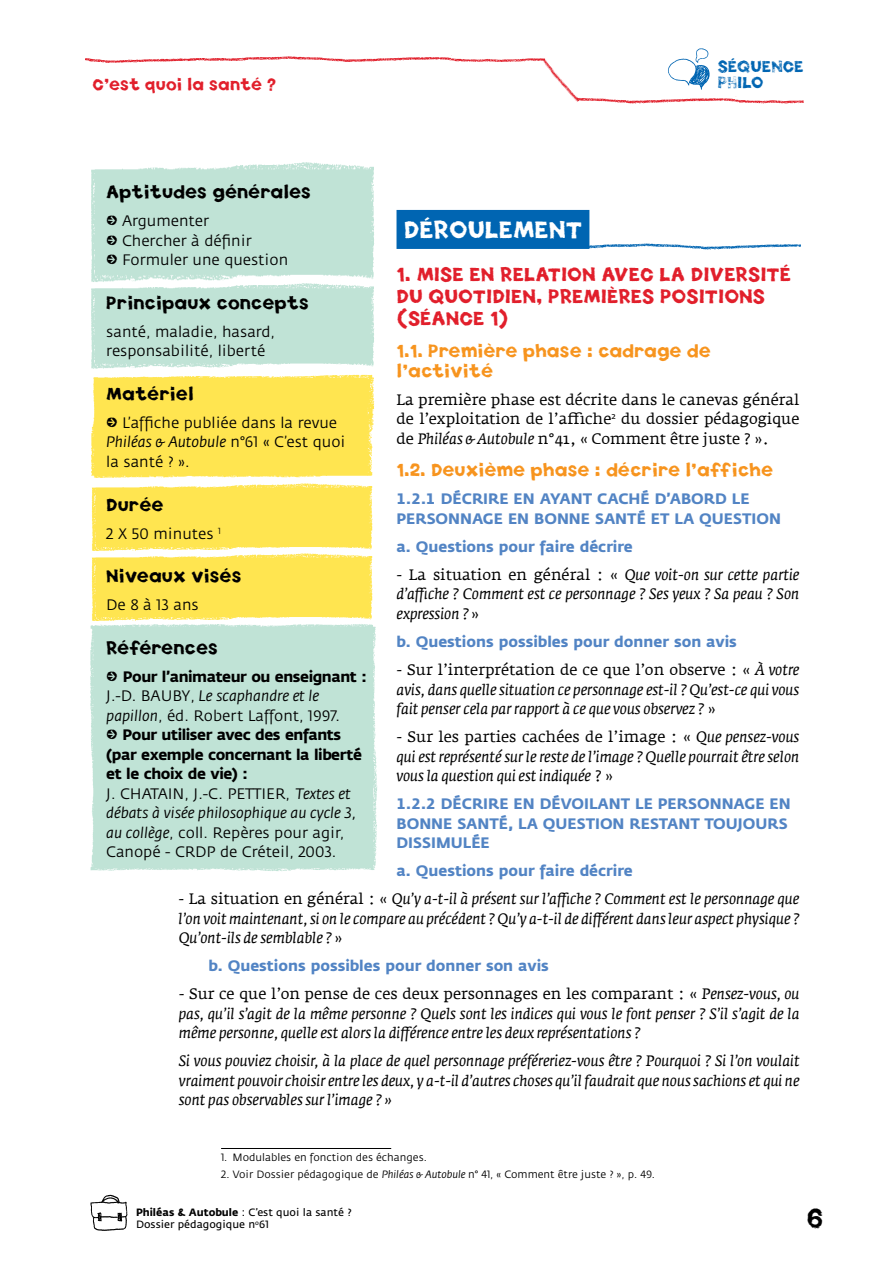
<style>
.page{position:relative;width:893px;height:1263px;background:#fff}
.page>*{position:absolute;margin:0;border:0;box-sizing:border-box;transform-origin:0 0}
.t1{font:25.5px "Spud AF Tatty";color:#000}
.t2{font:22.5px "Spud AF Crisp";color:#fff}
.t3{font:18px/21.6px "Spud AF Crisp";color:#e11f2b}
.t4{font:16.5px/19.8px "Spud AF Crisp";color:#f7941e}
.t5{font:16.5px "Spud AF Crisp";color:#000}
.t6{font:italic 15px/19.5px "Fedra Serif A";color:#000;text-align:justify}
.t7{font:15px/19.5px "Fedra Sans";color:#000}
.t8{font:15px/19.5px "Fedra Sans Bold TF";color:#5284c4}
.t9{font:15px/19.5px "Fedra Serif A";color:#000;text-align:justify}
.t10{font:15px "Spud AF Crisp";color:#e11f2b}
.t11{font:15px "Spud AF Tatty";color:#0065b2}
.t12{font:10.5px "Fedra Sans";color:#000}
.t13{font:10.5px/12px "Fedra Sans";color:#000}
.s1{font-family:"Kosmik Glyphs";font-size:21px}
.s2{font-style:italic}
.s3{font-weight:700}
.s4{font-style:normal}
.s5{font-family:"Fedra Sans Bold TF"}
</style>
<div class="page">
<img style="left:90px;top:1194px;width:38px;height:37px">
<img style="left:668px;top:48px;width:42px;height:42px">
<img style="left:85px;top:55px;width:445px;height:8px">
<img style="left:584px;top:96px;width:220px;height:8px">
<img style="left:530px;top:58px;width:54px;height:44px">
<div style="left:90px;top:637px;width:287px;height:234px;background:#c0e3d6"></div>
<div style="left:91px;top:389px;width:284px;height:76px;background:#ffe550"></div>
<img style="left:91px;top:162px;width:284px;height:99px">
<img style="left:91px;top:261px;width:283px;height:128px">
<img style="left:91px;top:465px;width:282px;height:71px">
<img style="left:90px;top:536px;width:286px;height:101px">
<img style="left:589px;top:241px;width:212px;height:9px">
<div style="left:396px;top:210px;width:193px;height:39px;background:#0065b2"></div>
<hr style="left:221px;top:1148px;width:170px;height:1px;background:#000">
<p class="t11" style="left:718px;top:56px;width:87px">SÉQUENCE</p>
<p class="t10" style="left:93px;top:75px;width:185px">C’est quoi la santé ?</p>
<p class="t11" style="left:718px;top:73px;width:47px">PHILO</p>
<p class="t5" style="left:106px;top:182px;width:206px">Aptitudes générales</p>
<p class="t7" style="left:106px;top:212px;width:183px"><span class="s1">H</span> Argumenter<br><span class="s1">H</span> Chercher à définir<br><span class="s1">H</span> Formuler une question</p>
<p class="t5" style="left:106px;top:292px;width:204px">Principaux concepts</p>
<p class="t7" style="left:106px;top:322px;width:170px">santé, maladie, hasard, responsabilité, liberté</p>
<p class="t5" style="left:106px;top:383px;width:89px">Matériel</p>
<p class="t7" style="left:106px;top:413px;width:241px"><span class="s1">H</span> L’affiche publiée dans la revue<br><span class="s2">Philéas &amp; Autobule</span> n°61 « C’est quoi la santé ? ».</p>
<p class="t5" style="left:106px;top:494px;width:59px">Durée</p>
<p class="t7" style="left:106px;top:524px;width:116px">2 X 50 minutes <sup>1</sup></p>
<p class="t5" style="left:106px;top:565px;width:137px">Niveaux visés</p>
<p class="t7" style="left:106px;top:595px;width:94px">De 8 à 13 ans</p>
<p class="t5" style="left:106px;top:637px;width:113px">Références</p>
<p class="t7" style="left:106px;top:667px;width:262px"><span class="s1">H</span> <span class="s3">Pour l’animateur ou enseignant :<br></span>J.-D. BAUBY, <span class="s2">Le scaphandre et le papillon</span>, éd. Robert Laffont, 1997.<br><span class="s1">H</span> <span class="s3">Pour utiliser avec des enfants (par exemple concernant la liberté et le choix de vie) :<br></span>J. CHATAIN, J.-C. PETTIER, <span class="s2">Textes et débats à visée philosophique au cycle 3, au collège</span>, coll. Repères pour agir, Canopé - CRDP de Créteil, 2003.</p>
<h2 class="t2" style="left:404px;top:216px;width:180px">DÉROULEMENT</h2>
<p class="t3" style="left:396px;top:264px;width:396px">1. MISE EN RELATION AVEC LA DIVERSITÉ<br>DU QUOTIDIEN, PREMIÈRES POSITIONS (SÉANCE 1)</p>
<p class="t4" style="left:396px;top:341px;width:316px">1.1. Première phase : cadrage de l’activité<sup>1</sup></p>
<p class="t9" style="left:396px;top:390px;width:404px">La première phase est décrite dans le canevas général de l’exploitation de l’affiche<sup>2</sup> du dossier pédagogique de <span class="s2">Philéas &amp; Autobule</span> n°41, « Comment être juste ? ».</p>
<p class="t4" style="left:396px;top:461px;width:378px">1.2. Deuxième phase : décrire l’affiche</p>
<p class="t8" style="left:396px;top:490px;width:386px">1.2.1 DÉCRIRE EN AYANT CACHÉ D’ABORD LE<br>PERSONNAGE EN BONNE SANTÉ ET LA QUESTION</p>
<p class="t8" style="left:396px;top:537px;width:238px">a. Questions pour faire décrire</p>
<p class="t6" style="left:396px;top:565px;width:404px"><span class="s4">- La situation en général : «</span> Que voit-on sur cette partie d’affiche ? Comment est ce personnage ? Ses yeux ? Sa peau ? Son expression ? <span class="s4">»</span></p>
<p class="t8" style="left:396px;top:632px;width:342px">b. Questions possibles pour donner son avis</p>
<p class="t6" style="left:396px;top:660px;width:404px"><span class="s4">- Sur l’interprétation de ce que l’on observe : «</span> À votre avis, dans quelle situation ce personnage est-il ? Qu’est-ce qui vous fait penser cela par rapport à ce que vous observez ? <span class="s4">»</span></p>
<p class="t6" style="left:396px;top:727px;width:404px"><span class="s4">- Sur les parties cachées de l’image : «</span> Que pensez-vous qui est représenté sur le reste de l’image ? Quelle pourrait être selon vous la question qui est indiquée <span class="s4">? »</span></p>
<p class="t8" style="left:396px;top:794px;width:396px">1.2.2 DÉCRIRE EN DÉVOILANT LE PERSONNAGE EN<br>BONNE SANTÉ, LA QUESTION RESTANT TOUJOURS<br>DISSIMULÉE</p>
<p class="t8" style="left:396px;top:861px;width:238px">a. Questions pour faire décrire</p>
<p class="t6" style="left:179px;top:889px;width:622px"><span class="s4">- La situation en général : «</span> Qu’y a-t-il à présent sur l’affiche ? Comment est le personnage que l’on voit maintenant, si on le compare au précédent ? Qu’y a-t-il de différent dans leur aspect physique ?<br>Qu’ont-ils de semblable ? <span class="s4">»</span></p>
<p class="t8" style="left:208px;top:956px;width:342px">b. Questions possibles pour donner son avis</p>
<p class="t6" style="left:179px;top:984px;width:622px"><span class="s4">- Sur ce que l’on pense de ces deux personnages en les comparant : «</span> Pensez-vous, ou pas, qu’il s’agit de la même personne ? Quels sont les indices qui vous le font penser ? S’il s’agit de la même personne, quelle est alors la différence entre les deux représentations ?</p>
<p class="t6" style="left:179px;top:1051px;width:622px">Si vous pouviez choisir, à la place de quel personnage préféreriez-vous être ? Pourquoi ? Si l’on voulait vraiment pouvoir choisir entre les deux, y a-t-il d’autres choses qu’il faudrait que nous sachions et qui ne sont pas observables sur l’image ? »</p>
<p class="t12" style="left:221px;top:1152px;width:207px">1. Modulables en fonction des échanges.</p>
<p class="t12" style="left:221px;top:1169px;width:435px">2. Voir Dossier pédagogique de <span class="s2">Philéas &amp; Autobule</span> n° 41, « Comment être juste ? », p. 49.</p>
<p class="t13" style="left:136px;top:1207px;width:217px"><span class="s5">Philéas &amp; Autobule</span> : C’est quoi la santé ?<br>Dossier pédagogique n<sup>o</sup>61</p>
<h1 class="t1" style="left:807px;top:1202px;width:18px">6</h1>
</div>
